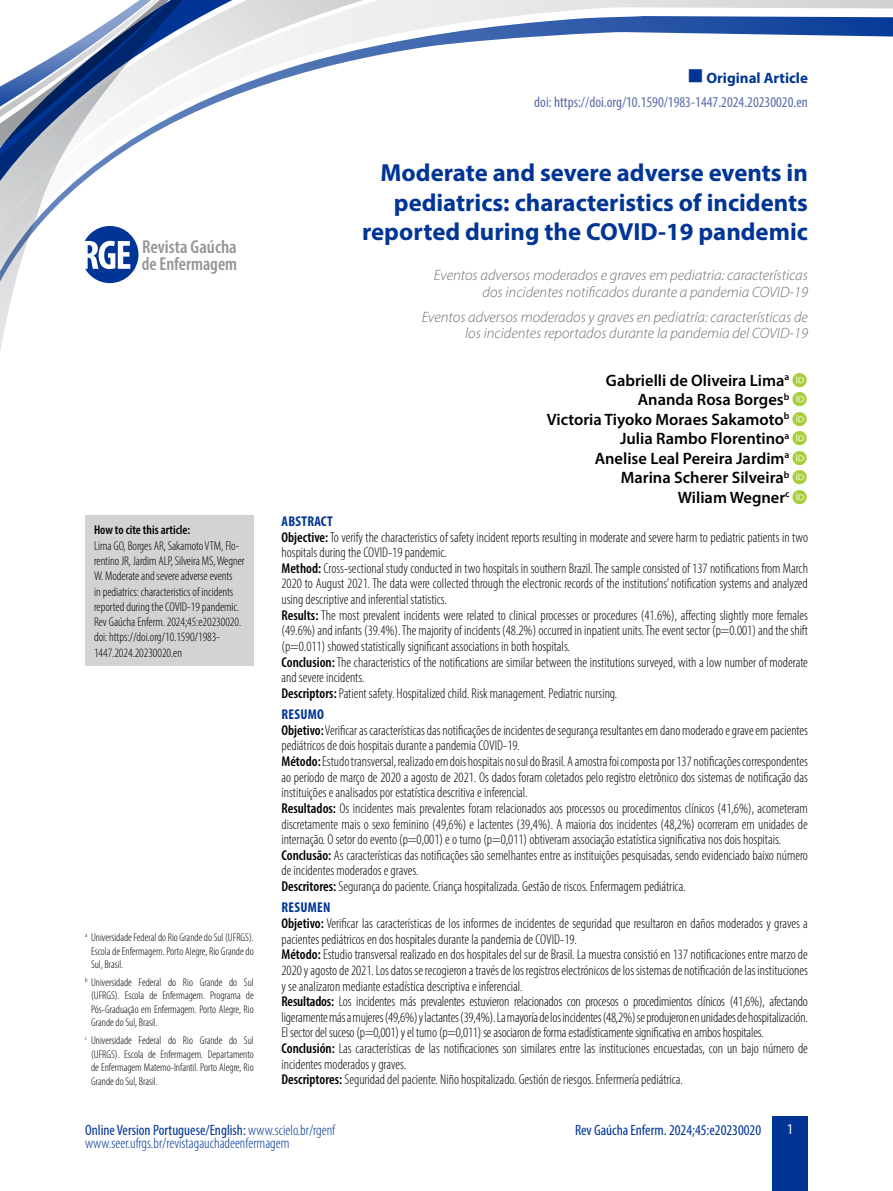
<style>
.page{position:relative;width:893px;height:1191px;background:#fff}
.page>*{position:absolute;margin:0;border:0;box-sizing:border-box;transform-origin:0 0}
.t1{font:700 24.75px/29.7px "Myriad Pro";color:#003595;text-align:right}
.t2{font:600 condensed 18.75px/16.6px "Myriad Pro";color:#939598}
.t3{font:600 16.5px/19.5px "Myriad Pro";color:#000;text-align:right}
.t4{font:italic 300 15px/16.5px "Myriad Pro";color:#6d6e71;text-align:right}
.t5{font:condensed 15px "Myriad Pro";color:#003595}
.t6{font:condensed 15px "Myriad Pro";color:#5a6da7}
.t7{font:300 condensed 15px "Myriad Pro";color:#003595}
.t8{font:700 15px "Myriad Pro";color:#003595}
.t9{font:condensed 15px "Myriad Pro";color:#fff}
.t10{font:300 condensed 14.25px/15.6px "Myriad Pro";color:#000}
.t11{font:300 condensed 12.75px/15.3px "Myriad Pro";letter-spacing:-.005em;color:#000}
.t12{font:600 condensed 12.75px "Myriad Pro";color:#000}
.t13{font:300 condensed 11.25px/13.5px "Myriad Pro";color:#000;text-align:justify}
.s1{font-weight:700;color:#003595}
.s2{font-weight:600}
.s3{font-weight:300}
</style>
<div class="page">
<svg style="left:202px;top:0;width:691px;height:109px"></svg>
<svg style="left:0;top:0;width:202px;height:352px"></svg>
<div style="left:772px;top:1116px;width:36px;height:75px;background:#003595"></div>
<svg style="left:85px;top:226px;width:53px;height:57px"></svg>
<div style="left:85px;top:516px;width:169px;height:150px;background:#d1d3d4"></div>
<svg style="left:689px;top:69px;width:13px;height:14px"></svg>
<p class="t8" style="left:706px;top:68px;width:103px">Original Article</p>
<h2 class="t2" style="left:142px;top:238px;width:97px">Revista Gaúcha de Enfermagem</h2>
<p class="t12" style="left:94px;top:522px;width:98px">How to cite this article:</p>
<p class="t11" style="left:94px;top:537px;width:152px">Lima GO, Borges AR, Sakamoto VTM, Flo&shy;rentino JR, Jardim ALP, Silveira MS, Wegner W. Moderate and severe adverse events<br>in pediatrics: characteristics of incidents reported during the COVID-19 pandemic.<br>Rev Gaúcha Enferm. 2024;45:e20230020. doi: https://doi.org/10.1590/1983- 1447.2024.20230020.en</p>
<p class="t13" style="left:91px;top:930px;width:164px;text-indent:-6px"><sup>a</sup> Universidade Federal do Rio Grande do Sul (UFRGS).<br>Escola de Enfermagem. Porto Alegre, Rio Grande do Sul, Brasil.</p>
<p class="t13" style="left:91px;top:975px;width:164px;text-indent:-6px"><sup>b</sup> Universidade Federal do Rio Grande do Sul (UFRGS). Escola de Enfermagem. Programa de Pós-Graduação em Enfermagem. Porto Alegre, Rio Grande do Sul, Brasil.</p>
<p class="t13" style="left:91px;top:1033px;width:164px;text-indent:-6px"><sup>c</sup> Universidade Federal do Rio Grande do Sul (UFRGS). Escola de Enfermagem. Departamento de Enfermagem Materno-Infantil. Porto Alegre, Rio Grande do Sul, Brasil.</p>
<p class="t6" style="left:534px;top:93px;width:275px">doi: https://doi.org/10.1590/1983-1447.2024.20230020.en</p>
<h1 class="t1" style="left:362px;top:157px;width:447px">Moderate and severe adverse events in pediatrics: characteristics of incidents reported during the COVID-19 pandemic</h1>
<p class="t4" style="left:434px;top:267px;width:375px">Eventos adversos moderados e graves em pediatria: características dos incidentes notificados durante a pandemia COVID-19</p>
<p class="t4" style="left:422px;top:308px;width:388px">Eventos adversos moderados y graves en pediatría: características de los incidentes reportados durante la pandemia del COVID-19</p>
<p class="t3" style="left:547px;top:370px;width:244px">Gabrielli de Oliveira Lima<sup>a<br></sup>Ananda Rosa Borges<sup>b<br></sup>Victoria Tiyoko Moraes Sakamoto<sup>b<br></sup>Julia Rambo Florentino<sup>a<br></sup>Anelise Leal Pereira Jardim<sup>a<br></sup>Marina Scherer Silveira<sup>b<br></sup>Wiliam Wegner<sup>c</sup></p>
<p class="t10" style="left:281px;top:513px;width:528px"><span class="s1">ABSTRACT<br></span><span class="s2">Objective:</span> To verify the characteristics of safety incident reports resulting in moderate and severe harm to pediatric patients in two hospitals during the COVID-19 pandemic.<br><span class="s2">Method:</span> Cross-sectional study conducted in two hospitals in southern Brazil. The sample consisted of 137 notifications from March 2020 to August 2021. The data were collected through the electronic records of the institutions’ notification systems and analyzed using descriptive and inferential statistics.<br><span class="s2">Results:</span> The most prevalent incidents were related to clinical processes or procedures (41.6%), affecting slightly more females (49.6%) and infants (39.4%). The majority of incidents (48.2%) occurred in inpatient units. The event sector (p=0.001) and the shift (p=0.011) showed statistically significant associations in both hospitals.<br><span class="s2">Conclusion:</span> The characteristics of the notifications are similar between the institutions surveyed, with a low number of moderate and severe incidents.<br><span class="s2">Descriptors:</span> Patient safety. Hospitalized child. Risk management. Pediatric nursing.</p>
<p class="t10" style="left:281px;top:706px;width:528px"><span class="s1">RESUMO<br></span><span class="s2">Objetivo:</span> Verificar as características das notificações de incidentes de segurança resultantes em dano moderado e grave em pacientes pediátricos de dois hospitais durante a pandemia COVID-19.<br><span class="s2">Método:</span> Estudo transversal, realizado em dois hospitais no sul do Brasil. A amostra foi composta por 137 notificações correspondentes ao período de março de 2020 a agosto de 2021. Os dados foram coletados pelo registro eletrônico dos sistemas de notificação das instituições e analisados por estatística descritiva e inferencial.<br><span class="s2">Resultados:</span> Os incidentes mais prevalentes foram relacionados aos processos ou procedimentos clínicos (41,6%), acometeram discretamente mais o sexo feminino (49,6%) e lactentes (39,4%). A maioria dos incidentes (48,2%) ocorreram em unidades de internação. O setor do evento (p=0,001) e o turno (p=0,011) obtiveram associação estatística significativa nos dois hospitais.<br><span class="s2">Conclusão:</span> As características das notificações são semelhantes entre as instituições pesquisadas, sendo evidenciado baixo número de incidentes moderados e graves.<br><span class="s2">Descritores:</span> Segurança do paciente. Criança hospitalizada. Gestão de riscos. Enfermagem pediátrica.</p>
<p class="t10" style="left:281px;top:900px;width:528px"><span class="s1">RESUMEN<br></span><span class="s2">Objetivo:</span> Verificar las características de los informes de incidentes de seguridad que resultaron en daños moderados y graves a pacientes pediátricos en dos hospitales durante la pandemia de COVID-19.<br><span class="s2">Método:</span> Estudio transversal realizado en dos hospitales del sur de Brasil. La muestra consistió en 137 notificaciones entre marzo de 2020 y agosto de 2021. Los datos se recogieron a través de los registros electrónicos de los sistemas de notificación de las instituciones y se analizaron mediante estadística descriptiva e inferencial.<br><span class="s2">Resultados:</span> Los incidentes más prevalentes estuvieron relacionados con procesos o procedimientos clínicos (41,6%), afectando ligeramente más a mujeres (49,6%) y lactantes (39,4%). La mayoría de los incidentes (48,2%) se produjeron en unidades de hospitalización.<br>El sector del suceso (p=0,001) y el turno (p=0,011) se asociaron de forma estadísticamente significativa en ambos hospitales.<br><span class="s2">Conclusión:</span> Las características de las notificaciones son similares entre las instituciones encuestadas, con un bajo número de incidentes moderados y graves.<br><span class="s2">Descriptores:</span> Seguridad del paciente. Niño hospitalizado. Gestión de riesgos. Enfermería pediátrica.</p>
<p class="t5" style="left:85px;top:1121px;width:252px">Online Version Portuguese/English: <span class="s3">www.scielo.br/rgenf</span></p>
<p class="t7" style="left:85px;top:1134px;width:206px">www.seer.ufrgs.br/revistagauchadeenfermagem</p>
<p class="t5" style="left:575px;top:1121px;width:188px">Rev Gaúcha Enferm. 2024;45:e20230020</p>
<p class="t9" style="left:787px;top:1120px;width:7px">1</p>
</div>
